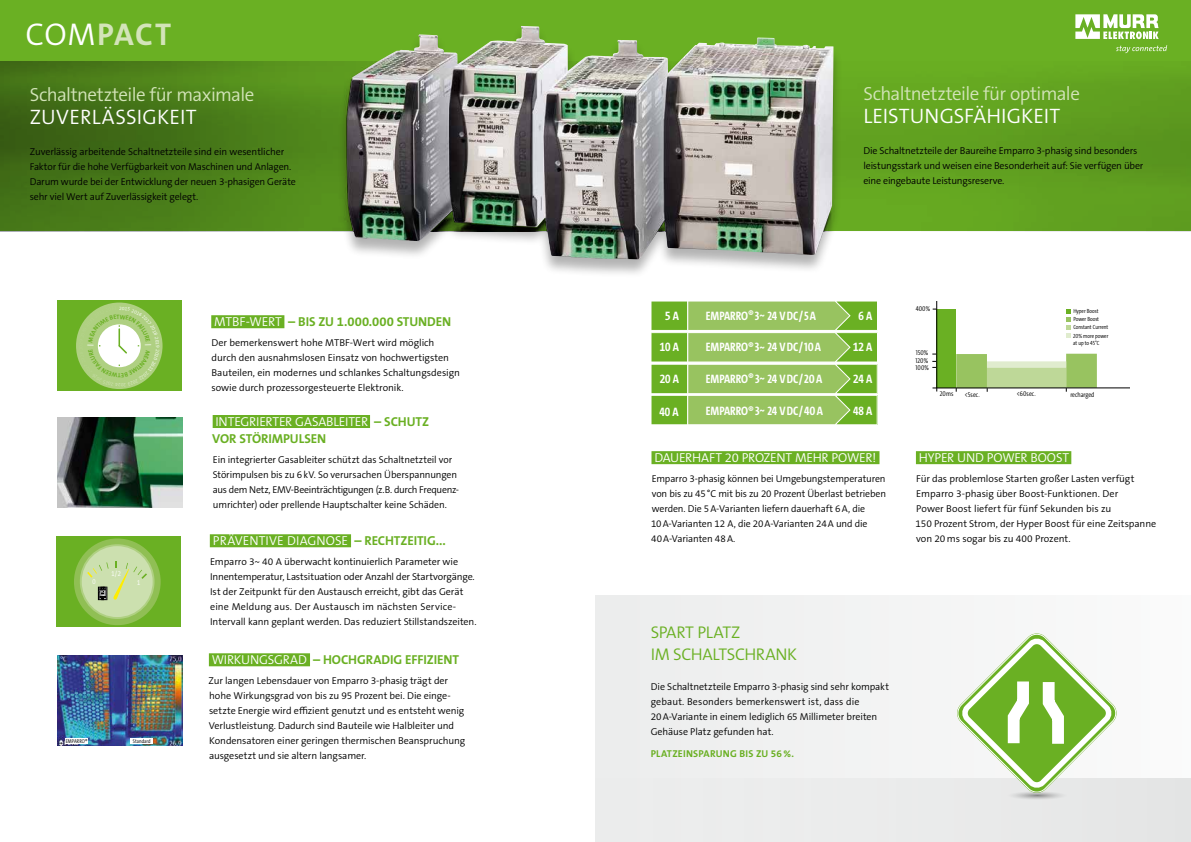
<style>
.page{position:relative;width:1191px;height:842px;background:#fff}
.page>*{position:absolute;margin:0;border:0;box-sizing:border-box;transform-origin:0 0}
.t1{font:700 31.6px "The Sans B7";color:#d3e4b9}
.t2{font:300 21px "The Sans B4";letter-spacing:.005em;color:#fff}
.t3{font:300 19px "The Sans B4";letter-spacing:-.03em;color:#d3e4b9}
.t4{font:300 17px/22px "The Sans B4";letter-spacing:-.025em;color:#6ab023}
.t5{font:700 13px "The Sans B7";letter-spacing:-.005em;color:#6ab023}
.t6{font:300 13px "The Sans B4";letter-spacing:-.015em;color:#fff}
.t7{font:300 13px "The Sans B4";letter-spacing:.01em;color:#fff}
.t8{font:700 12.3px "The Sans Cd LF7";letter-spacing:.005em;color:#fff}
.t9{font:700 12.3px "The Sans Cd TF7";color:#fff}
.t10{font:300 10px/15px "The Sans B Plus W4";letter-spacing:-.01em;color:#000}
.t11{font:300 10px/15px "The Sans B4";letter-spacing:-.015em;color:#000}
.t12{font:700 10px "The Sans B7";letter-spacing:.025em;color:#6ab023}
.t13{font:300 7.1px "The Sans Cd TF4";color:#fff}
.t14{font:300 7px/7.6px "The Sans Cd LF4";color:#000;text-align:justify}
.t15{font:700 6.2px "The Sans B7";color:#6ab023}
.t16{font:300 6px/8.1px "The Sans Cd LF4";color:#000}
.t17{font:300 5.5px "The Sans Cd TF4";letter-spacing:.015em;color:#000}
.s1{font-family:"The Sans B4";font-weight:300;color:#fff}
.s2{font-family:"The Sans Cd TF7"}
.s3{font-family:"The Sans B7";font-size:10.2px}
.s4{font-family:"The Sans B7";font-weight:700;color:#6ab023}
</style>
<div class="page">
<div style="left:595px;top:595px;width:596px;height:247px;background:#eceded"></div>
<div style="left:0;top:0;width:1191px;height:63px;background:#6ab023"></div>
<div style="left:651px;top:451px;width:228px;height:13px;background:#6ab023"></div>
<svg style="left:0;top:62px;width:1191px;height:169px;background:#558e1c"></svg>
<div style="left:337px;top:26px;width:505px;height:252px;background:#000;opacity:.3"></div>
<img style="left:347px;top:27px;width:486px;height:232px">
<div style="left:916px;top:451px;width:155px;height:13px;background:#6ab023"></div>
<div style="left:936px;top:309px;width:20px;height:79px;background:#6ab023"></div>
<hr style="left:936px;top:302px;width:1px;height:89px;background:#000">
<hr style="left:932px;top:388px;width:197px;height:1px;background:#000">
<svg style="left:932px;top:361px;width:4px;height:7px"></svg>
<svg style="left:956px;top:354px;width:140px;height:38px"></svg>
<svg style="left:1066px;top:309px;width:4px;height:29px"></svg>
<svg style="left:651px;top:301px;width:227px;height:124px;background:#95c35f"></svg>
<div style="left:211px;top:315px;width:73px;height:13px;background:#6ab023"></div>
<div style="left:58px;top:300px;width:124px;height:91px;background:#6ab023"></div>
<div style="left:76px;top:303px;width:86px;height:86px;background:#afd082;border-radius:50%"></div>
<div style="left:213px;top:415px;width:157px;height:13px;background:#6ab023"></div>
<img style="left:57px;top:417px;width:125px;height:91px">
<div style="left:210px;top:534px;width:141px;height:13px;background:#6ab023"></div>
<div style="left:209px;top:653px;width:101px;height:13px;background:#6ab023"></div>
<svg style="left:1075px;top:14px;width:83px;height:25px"></svg>
<svg style="left:1116px;top:45px;width:51px;height:8px"></svg>
<svg style="left:957px;top:631px;width:161px;height:169px"></svg>
<img style="left:58px;top:655px;width:124px;height:91px">
<div style="left:65px;top:738px;width:23px;height:6px;background:#fff"></div>
<div style="left:130px;top:738px;width:23px;height:6px;background:#fff"></div>
<div style="left:57px;top:536px;width:124px;height:91px;background:#6ab023"></div>
<div style="left:74px;top:538px;width:87px;height:87px;background:#90bf54;border-radius:50%"></div>
<svg style="left:80px;top:544px;width:74px;height:75px"></svg>
<div style="left:82px;top:546px;width:71px;height:71px;background:#cce0af;border-radius:50%"></div>
<svg style="left:87px;top:561px;width:60px;height:39px"></svg>
<svg style="left:87px;top:306px;width:72px;height:80px"></svg>
<h1 class="t1" style="left:26px;top:18px;width:147px"><span class="s1">COM</span>PACT</h1>
<h3 class="t3" style="left:30px;top:85px;width:226px">Schaltnetzteile für maximale</h3>
<h2 class="t2" style="left:30px;top:106px;width:168px">ZUVERLÄSSIGKEIT</h2>
<p class="t11" style="left:30px;top:144px;width:268px">Zuverlässig arbeitende Schaltnetzteile sind ein wesentlicher Faktor für die hohe Verfügbarkeit von Maschinen und Anlagen.<br>Darum wurde bei der Entwicklung der neuen 3-phasigen Geräte sehr viel Wert auf Zuverlässigkeit gelegt.</p>
<h3 class="t3" style="left:863px;top:84px;width:218px">Schaltnetzteile für optimale</h3>
<h2 class="t2" style="left:863px;top:105px;width:198px">LEISTUNGSFÄHIGKEIT</h2>
<p class="t11" style="left:863px;top:143px;width:281px">Die Schaltnetzteile der Baureihe Emparro 3-phasig sind besonders leistungsstark und weisen eine Besonderheit auf: Sie verfügen über eine eingebaute Leistungsreserve.</p>
<p class="t15" style="left:121px;top:378px;width:5px;rotate:180deg">T</p>
<p class="t13" style="left:92px;top:578px;width:5px">0</p>
<p class="t13" style="left:111px;top:570px;width:11px">1/2</p>
<p class="t13" style="left:137px;top:579px;width:5px">1</p>
<p class="t17" style="left:66px;top:738px;width:23px">EMPARRO®</p>
<p class="t17" style="left:133px;top:738px;width:19px">Standard</p>
<p class="t8" style="left:706px;top:308px;width:112px"><span class="s2">EMPARRO</span><span class="s3">®</span>3~ 24 VDC/5A</p>
<p class="t9" style="left:858px;top:309px;width:15px">6 A</p>
<p class="t9" style="left:665px;top:309px;width:15px">5 A</p>
<h3 class="t5" style="left:214px;top:315px;width:239px"><span class="s1">MTBF-WERT</span> – BIS ZU 1.000.000 STUNDEN</h3>
<p class="t10" style="left:211px;top:336px;width:250px">Der bemerkenswert hohe MTBF-Wert wird möglich durch den ausnahmslosen Einsatz von hochwertigsten Bauteilen, ein modernes und schlankes Schaltungsdesign sowie durch prozessorgesteuerte Elektronik.</p>
<p class="t9" style="left:660px;top:341px;width:21px">10 A</p>
<p class="t8" style="left:706px;top:339px;width:117px"><span class="s2">EMPARRO</span><span class="s3">®</span>3~ 24 VDC/10A</p>
<p class="t9" style="left:660px;top:372px;width:21px">20 A</p>
<p class="t9" style="left:853px;top:341px;width:21px">12 A</p>
<p class="t9" style="left:853px;top:372px;width:21px">24 A</p>
<p class="t8" style="left:706px;top:371px;width:118px"><span class="s2">EMPARRO</span><span class="s3">®</span>3~ 24 VDC/20A</p>
<p class="t8" style="left:706px;top:403px;width:119px"><span class="s2">EMPARRO</span><span class="s3">®</span>3~ 24 VDC/40A</p>
<p class="t9" style="left:659px;top:405px;width:21px">40 A</p>
<p class="t9" style="left:853px;top:404px;width:21px">48 A</p>
<h3 class="t6" style="left:215px;top:415px;width:215px">INTEGRIERTER GASABLEITER <span class="s4">– SCHUTZ</span></h3>
<h3 class="t5" style="left:212px;top:432px;width:115px">VOR STÖRIMPULSEN</h3>
<p class="t10" style="left:213px;top:452px;width:248px">Ein integrierter Gasableiter schützt das Schaltnetzteil vor Störimpulsen bis zu 6kV. So verursachen Überspannungen aus dem Netz, EMV-Beeinträchtigungen (z.B. durch Frequenz&shy;umrichter) oder prellende Hauptschalter keine Schäden.</p>
<h3 class="t7" style="left:213px;top:534px;width:234px">PRÄVENTIVE DIAGNOSE <span class="s4">– RECHTZEITIG...</span></h3>
<p class="t10" style="left:210px;top:555px;width:268px">Emparro 3~ 40 A überwacht kontinuierlich Parameter wie Innentemperatur, Lastsituation oder Anzahl der Startvorgänge.<br>Ist der Zeitpunkt für den Austausch erreicht, gibt das Gerät eine Meldung aus. Der Austausch im nächsten Service-Intervall kann geplant werden. Das reduziert Stillstandszeiten.</p>
<h3 class="t5" style="left:212px;top:653px;width:249px"><span class="s1">WIRKUNGSGRAD</span> – HOCHGRADIG EFFIZIENT</h3>
<p class="t10" style="left:208px;top:674px;width:258px">Zur langen Lebensdauer von Emparro 3-phasig trägt der hohe Wirkungsgrad von bis zu 95 Prozent bei. Die einge&shy;setzte Energie wird effizient genutzt und es entsteht wenig Verlustleistung. Dadurch sind Bauteile wie Halbleiter und Kondensatoren einer geringen thermischen Beanspruchung ausgesetzt und sie altern langsamer.</p>
<p class="t11" style="left:651px;top:679px;width:240px">Die Schaltnetzteile Emparro 3-phasig sind sehr kompakt gebaut. Besonders bemerkenswert ist, dass die 20A-Variante in einem lediglich 65 Millimeter breiten Gehäuse Platz gefunden hat.</p>
<h3 class="t6" style="left:654px;top:451px;width:223px">DAUERHAFT 20 PROZENT MEHR POWER!</h3>
<p class="t10" style="left:651px;top:471px;width:236px">Emparro 3-phasig können bei Umgebungstemperaturen von bis zu 45°C mit bis zu 20 Prozent Überlast betrieben werden. Die 5A-Varianten liefern dauerhaft 6A, die 10A-Varianten 12 A, die 20A-Varianten 24A und die 40A-Varianten 48A.</p>
<h3 class="t4" style="left:651px;top:622px;width:148px">SPART PLATZ<br>IM SCHALTSCHRANK</h3>
<p class="t12" style="left:651px;top:749px;width:145px">PLATZEINSPARUNG BIS ZU 56 %.</p>
<p class="t14" style="left:915px;top:305px;width:16px">400%</p>
<p class="t14" style="left:915px;top:349px;width:15px">150% 120% 100%</p>
<p class="t16" style="left:1073px;top:307px;width:37px">Hyper Boost<br>Power Boost<br>Constant Current<br>20% more power</p>
<p class="t16" style="left:1073px;top:338px;width:28px">at up to 45°C</p>
<p class="t14" style="left:939px;top:390px;width:15px">20ms</p>
<p class="t14" style="left:964px;top:390px;width:16px">&lt;5sec.</p>
<p class="t14" style="left:1016px;top:390px;width:20px">&lt;60sec.</p>
<p class="t14" style="left:1070px;top:390px;width:25px">recharged</p>
<h3 class="t6" style="left:918px;top:451px;width:152px">HYPER UND POWER BOOST</h3>
<p class="t10" style="left:915px;top:471px;width:242px">Für das problemlose Starten großer Lasten verfügt Emparro 3-phasig über Boost-Funktionen. Der<br>Power Boost liefert für fünf Sekunden bis zu<br>150 Prozent Strom, der Hyper Boost für eine Zeitspanne von 20ms sogar bis zu 400 Prozent.</p>
</div>
